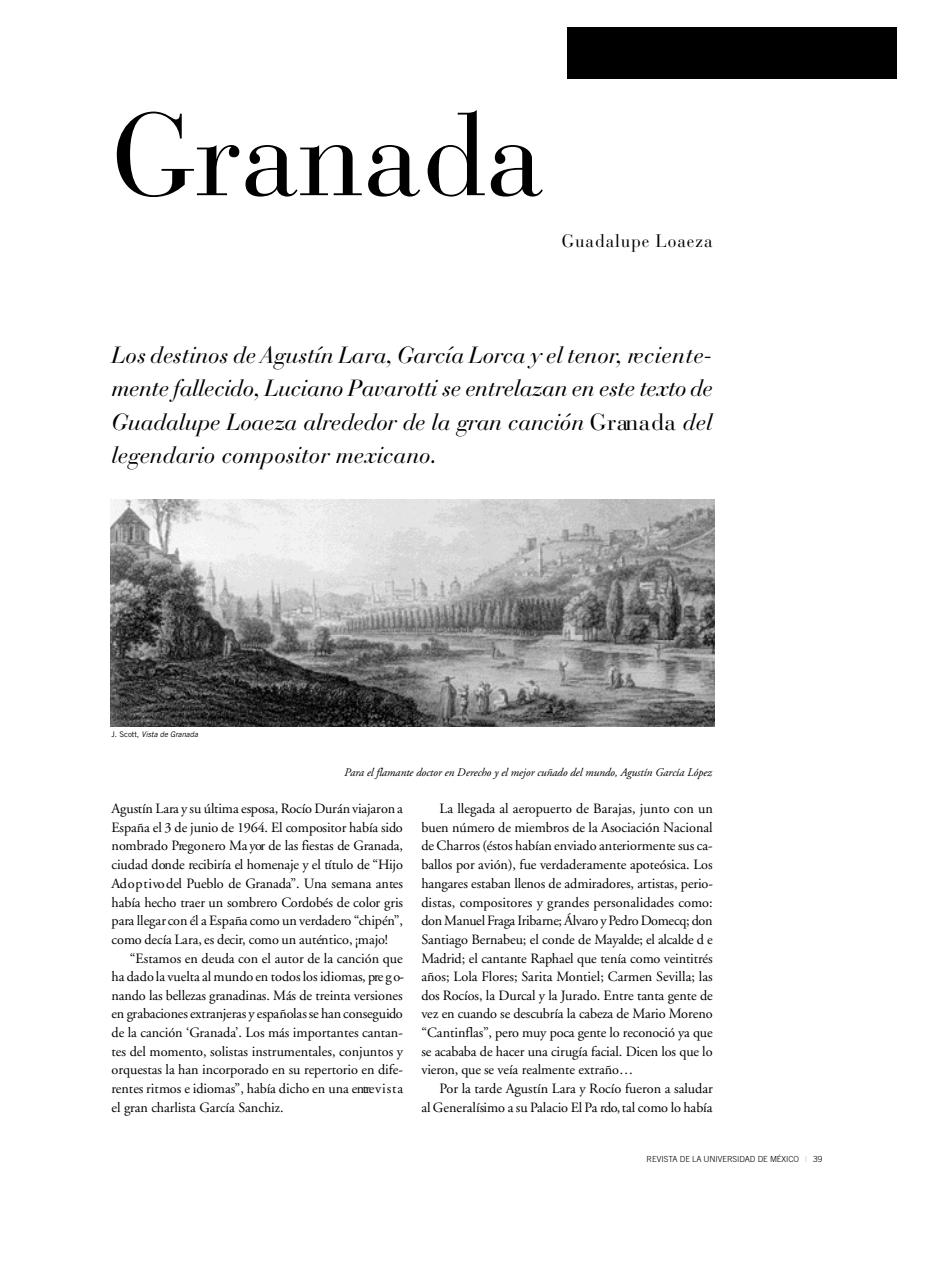
<style>
.page{position:relative;width:936px;height:1276px;background:#fff}
.page>*{position:absolute;margin:0;border:0;box-sizing:border-box;transform-origin:0 0}
.t1{font:116.1px "Bauer Bodoni";color:#000}
.t2{font:italic 23.25px/33.6px "Bauer Bodoni";letter-spacing:-.005em;color:#000;text-align:justify}
.t3{font:18px "Bauer Bodoni";letter-spacing:.06em;color:#000;scale:.95 1}
.t4{font:14.25px/18.6px "Adobe Garamond";letter-spacing:-.005em;color:#000;text-align:justify}
.t5{font:italic 11.55px "Adobe Garamond";letter-spacing:-.01em;color:#000}
.t6{font:300 8.4px "Trade Gothic";letter-spacing:-.01em;color:#000}
.t7{font:italic 7.8px "Trade Gothic";letter-spacing:-.01em;color:#000}
.s1{font-style:normal}
.s2{font-weight:400;color:#bfbfbf}
</style>
<div class="page">
<div style="left:567px;top:27px;width:329px;height:52px;background:#000"></div>
<img style="left:110px;top:500px;width:604px;height:226px">
<h1 class="t1" style="left:112px;top:110px;width:434px">Granada</h1>
<p class="t3" style="left:561px;top:234px;width:160px">Guadalupe Loaeza</p>
<h2 class="t2" style="left:112px;top:340px;width:602px">Los destinos de Agustín Lara, García Lorca y el tenor, re c ie n te&shy;mente fallecido, Luciano Pavarotti se entrelazan en este texto de Guadalupe Loaeza alrededor de la gran canción <span class="s1">G r an a d a</span> d e l legendario compositor mexicano.</h2>
<p class="t7" style="left:112px;top:731px;width:88px"><span class="s1">J. Scott,</span> Vista de Granada</p>
<p class="t5" style="left:344px;top:767px;width:369px">Para el flamante doctor en Derecho y el mejor cuñado del mundo, Agustín García López</p>
<p class="t4" style="left:112px;top:801px;width:293px">Agustín Lara y su última esposa, Rocío Durán viajarona España el 3 de junio de 1964. El compositor había sido nombrado Pre g o n e ro Ma yor de las fiestas de Gra n a d a , ciudad donde recibiría el homenaje y el título de “Hijo Ad o p t ivo del Pueblo de Gra n a d a”. Una semana antes había hecho traer un sombre ro Cordobés de color gris para llegar con él a España como un ve rd a d e ro “c h ip é n” , como decía Lara, es decir, como un auténtico, ¡majo!</p>
<p class="t4" style="left:112px;top:950px;width:294px;text-indent:18px">“Estamos en deuda con el autor de la canción que ha dado la vuelta al mundo en todos los idiomas, pre g o&shy;nando las bellezas granadinas. Más de treinta versiones en grabacionesextranjeras y españolasse han conseguido de la canción ‘Granada’. Los más importantes cantan&shy;tes del momento, solistas instrumentales, conjuntos y orquestas la han incorporado en su repertorio en dife&shy;rentes ritmos e idiomas”, había dicho en una entre v i s t a el gran charlista García Sanchiz.</p>
<p class="t4" style="left:421px;top:801px;width:293px;text-indent:18px">La llegada al aeropuerto de Barajas, junto con un buen número de miembros de la Asociación Nacional de Charros (éstos habían enviado anteriormente sus ca&shy;ballos por avión), fue verdaderamente apoteósica. Los hangares estaban llenos de admiradores, artistas, perio&shy;distas, compositores y grandes personalidades como: don ManuelFraga Iribarne; Álva ro y Pe d ro Domecq; don Santiago Bernabeu; el conde de Mayalde; el alcalde d e Madrid; el cantante Raphael que tenía como ve in titré s años; Lola Flores; Sarita Montiel; Carmen Sevilla; las d o s Rocíos, la Durcal y la Jurado. Entre tanta gente de vez en cuando se descubría la cabeza de Mario Moreno “Cantinflas”, pero muy poca gente lo reconoció ya que se acababa de hacer una cirugía facial. Dicen los que lo v ie ro n , que se veía realmente extraño…</p>
<p class="t4" style="left:421px;top:1080px;width:293px;text-align:right">Por la tarde Agustín Lara y Rocío fueron a saludar<br>al Generalísimo a su Palacio El Pa rdo, tal como lo había</p>
<p class="t6" style="left:646px;top:1155px;width:177px">REVISTA DE LA UNIVERSIDAD DE MÉXICO <span class="s2">|</span> 39</p>
</div>
